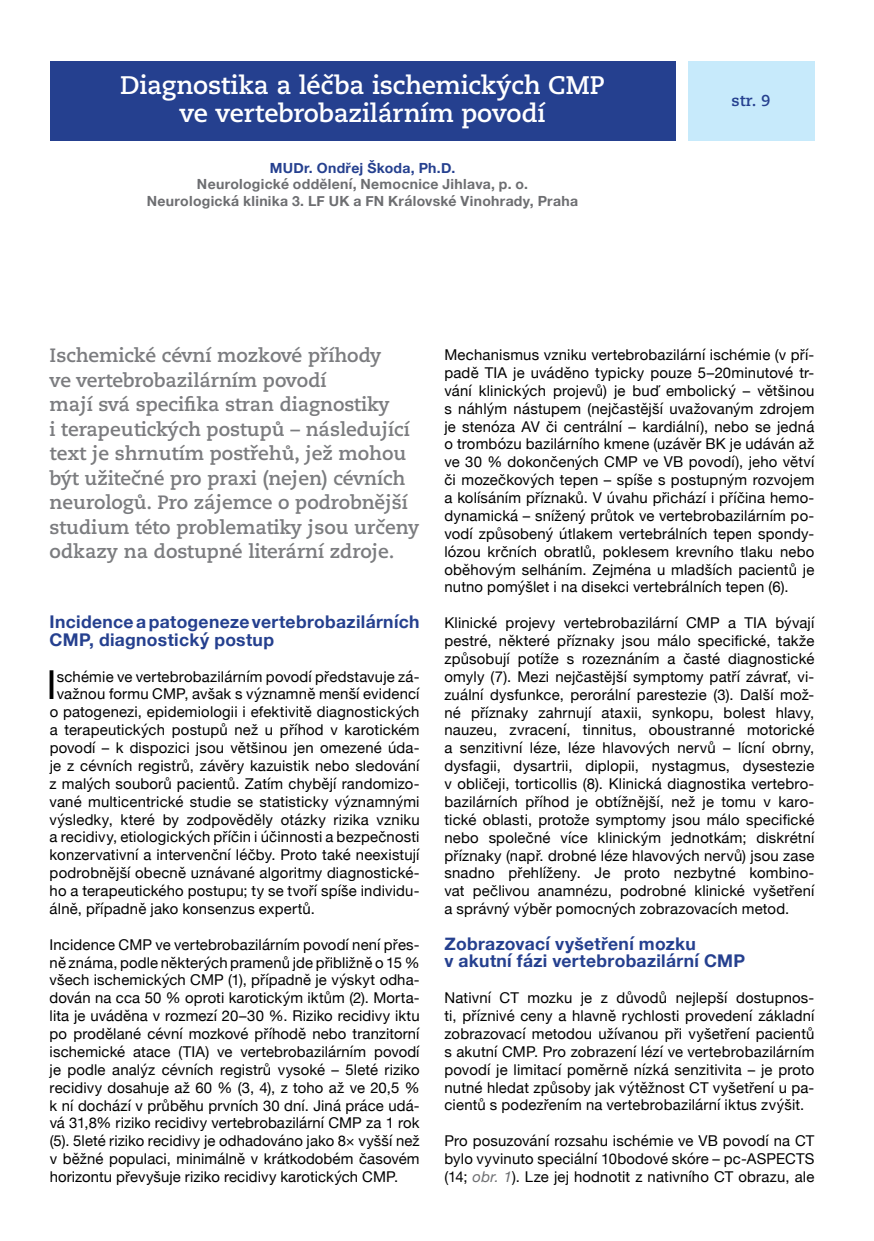
<style>
.page{position:relative;width:874px;height:1241px;background:#fff}
.page>*{position:absolute;margin:0;border:0;box-sizing:border-box;transform-origin:0 0}
.t1{font:39.9px "Helvetica Neue";color:#000}
.t2{font:700 25.38px/28px "Caecilia LTOT";letter-spacing:-.005em;color:#fff;text-align:center}
.t3{font:700 19.25px/24.5px "Caecilia LTOT";color:#7b7c7f}
.t4{font:700 17.5px/17.8px "Helvetica Neue";letter-spacing:.02em;color:#25408f}
.t5{font:700 15.75px "Caecilia LTOT";color:#25408f}
.t6{font:14.88px/17.8px "Helvetica Neue";letter-spacing:.01em;color:#000;text-align:justify}
.t7{font:700 14px/16.6px "Helvetica Neue";letter-spacing:.02em;color:#6d6e71;text-align:center}
.t8{font:700 14px "Helvetica Neue";letter-spacing:.02em;color:#25408f}
.s1{font-style:italic;color:#6d6e71}
</style>
<div class="page">
<div style="left:687px;top:61px;width:127px;height:80px;background:#c7eafb"></div>
<div style="left:50px;top:61px;width:625px;height:80px;background:#25408f"></div>
<h2 class="t2" style="left:120px;top:71px;width:486px">Diagnostika a léčba ischemických CMP ve vertebrobazilárním povodí</h2>
<p class="t8" style="left:269px;top:156px;width:187px">MUDr. Ondřej Škoda, Ph.D.</p>
<p class="t7" style="left:147px;top:176px;width:432px">Neurologické oddělení, Nemocnice Jihlava, p. o.<br>Neurologická klinika 3. LF UK a FN Královské Vinohrady, Praha</p>
<p class="t5" style="left:731px;top:91px;width:40px">str. 9</p>
<p class="t3" style="left:50px;top:343px;width:371px">Ischemické cévní mozkové příhody<br>ve vertebrobazilárním povodí<br>mají svá specifika stran diagnostiky<br>i terapeutických postupů – následující text je shrnutím postřehů, jež mohou být užitečné pro praxi (nejen) cévních neurologů. Pro zájemce o podrobnější studium této problematiky jsou určeny odkazy na dostupné literární zdroje.</p>
<p class="t4" style="left:50px;top:613px;width:371px">Incidence a patogeneze vertebrobazilárních<br>CMP, diagnostický postup</p>
<h1 class="t1" style="left:46px;top:656px;width:12px">I</h1>
<p class="t6" style="left:57px;top:668px;width:364px">schémie ve vertebrobazilárním povodí představuje zá-</p>
<p class="t6" style="left:57px;top:686px;width:364px">važnou formu CMP, avšak s významně menší evidencí</p>
<p class="t6" style="left:50px;top:703px;width:371px">o patogenezi, epidemiologii i efektivitě diagnostických</p>
<p class="t6" style="left:50px;top:721px;width:371px">a terapeutických postupů než u příhod v karotickém</p>
<p class="t6" style="left:50px;top:739px;width:371px">povodí – k dispozici jsou většinou jen omezené úda-</p>
<p class="t6" style="left:50px;top:757px;width:371px">je z cévních registrů, závěry kazuistik nebo sledování</p>
<p class="t6" style="left:50px;top:775px;width:371px">z malých souborů pacientů. Zatím chybějí randomizo-</p>
<p class="t6" style="left:50px;top:793px;width:371px">vané multicentrické studie se statisticky významnými</p>
<p class="t6" style="left:50px;top:811px;width:371px">výsledky, které by zodpověděly otázky rizika vzniku</p>
<p class="t6" style="left:50px;top:829px;width:371px">a recidivy, etiologických příčin i účinnosti a bezpečnosti</p>
<p class="t6" style="left:50px;top:846px;width:371px">konzervativní a intervenční léčby. Proto také neexistují</p>
<p class="t6" style="left:50px;top:864px;width:371px">podrobnější obecně uznávané algoritmy diagnostické-</p>
<p class="t6" style="left:50px;top:882px;width:371px">ho a terapeutického postupu; ty se tvoří spíše individu-</p>
<p class="t6" style="left:50px;top:900px;width:267px">álně, případně jako konsenzus expertů.</p>
<p class="t6" style="left:50px;top:936px;width:371px">Incidence CMP ve vertebrobazilárním povodí není přes&shy;ně známa, podle některých pramenů jde přibližně o 15 % všech ischemických CMP (1), případně je výskyt odha&shy;dován na cca 50 % oproti karotickým iktům (2). Morta&shy;lita je uváděna v rozmezí 20–30 %. Riziko recidivy iktu po prodělané cévní mozkové příhodě nebo tranzitorní ischemické atace (TIA) ve vertebrobazilárním povodí je podle analýz cévních registrů vysoké – 5leté riziko recidivy dosahuje až 60 % (3, 4), z toho až ve 20,5 % k ní dochází v průběhu prvních 30 dní. Jiná práce udá&shy;vá 31,8% riziko recidivy vertebrobazilární CMP za 1 rok (5). 5leté riziko recidivy je odhadováno jako 8× vyšší než v běžné populaci, minimálně v krátkodobém časovém horizontu převyšuje riziko recidivy karotických CMP.</p>
<p class="t6" style="left:444px;top:346px;width:371px">Mechanismus vzniku vertebrobazilární ischémie (v pří&shy;padě TIA je uváděno typicky pouze 5–20minutové tr&shy;vání klinických projevů) je buď embolický – většinou s náhlým nástupem (nejčastější uvažovaným zdrojem je stenóza AV či centrální – kardiální), nebo se jedná o trombózu bazilárního kmene (uzávěr BK je udáván až ve 30 % dokončených CMP ve VB povodí), jeho větví či mozečkových tepen – spíše s postupným rozvojem a kolísáním příznaků. V úvahu přichází i příčina hemo&shy;dynamická – snížený průtok ve vertebrobazilárním po&shy;vodí způsobený útlakem vertebrálních tepen spondy&shy;lózou krčních obratlů, poklesem krevního tlaku nebo oběhovým selháním. Zejména u mladších pacientů je nutno pomýšlet i na disekci vertebrálních tepen (6).</p>
<p class="t6" style="left:444px;top:614px;width:371px">Klinické projevy vertebrobazilární CMP a TIA bývají pestré, některé příznaky jsou málo specifické, takže způsobují potíže s rozeznáním a časté diagnostické omyly (7). Mezi nejčastější symptomy patří závrať, vi&shy;zuální dysfunkce, perorální parestezie (3). Další mož&shy;né příznaky zahrnují ataxii, synkopu, bolest hlavy, nauzeu, zvracení, tinnitus, oboustranné motorické a senzitivní léze, léze hlavových nervů – lícní obrny, dysfagii, dysartrii, diplopii, nystagmus, dysestezie v obličeji, torticollis (8). Klinická diagnostika vertebro&shy;bazilárních příhod je obtížnější, než je tomu v karo&shy;tické oblasti, protože symptomy jsou málo specifické nebo společné více klinickým jednotkám; diskrétní příznaky (např. drobné léze hlavových nervů) jsou zase snadno přehlíženy. Je proto nezbytné kombino&shy;vat pečlivou anamnézu, podrobné klinické vyšetření a správný výběr pomocných zobrazovacích metod.</p>
<p class="t4" style="left:444px;top:934px;width:302px">Zobrazovací vyšetření mozku<br>v akutní fázi vertebrobazilární CMP</p>
<p class="t6" style="left:444px;top:989px;width:371px">Nativní CT mozku je z důvodů nejlepší dostupnos&shy;ti, příznivé ceny a hlavně rychlosti provedení základní zobrazovací metodou užívanou při vyšetření pacientů s akutní CMP. Pro zobrazení lézí ve vertebrobazilárním povodí je limitací poměrně nízká senzitivita – je proto nutné hledat způsoby jak výtěžnost CT vyšetření u pa&shy;cientů s podezřením na vertebrobazilární iktus zvýšit.</p>
<p class="t6" style="left:444px;top:1132px;width:371px">Pro posuzování rozsahu ischémie ve VB povodí na CT bylo vyvinuto speciální 10bodové skóre – pc-ASPECTS (14; <span class="s1">obr. 1</span>). Lze jej hodnotit z nativního CT obrazu, ale</p>
</div>
